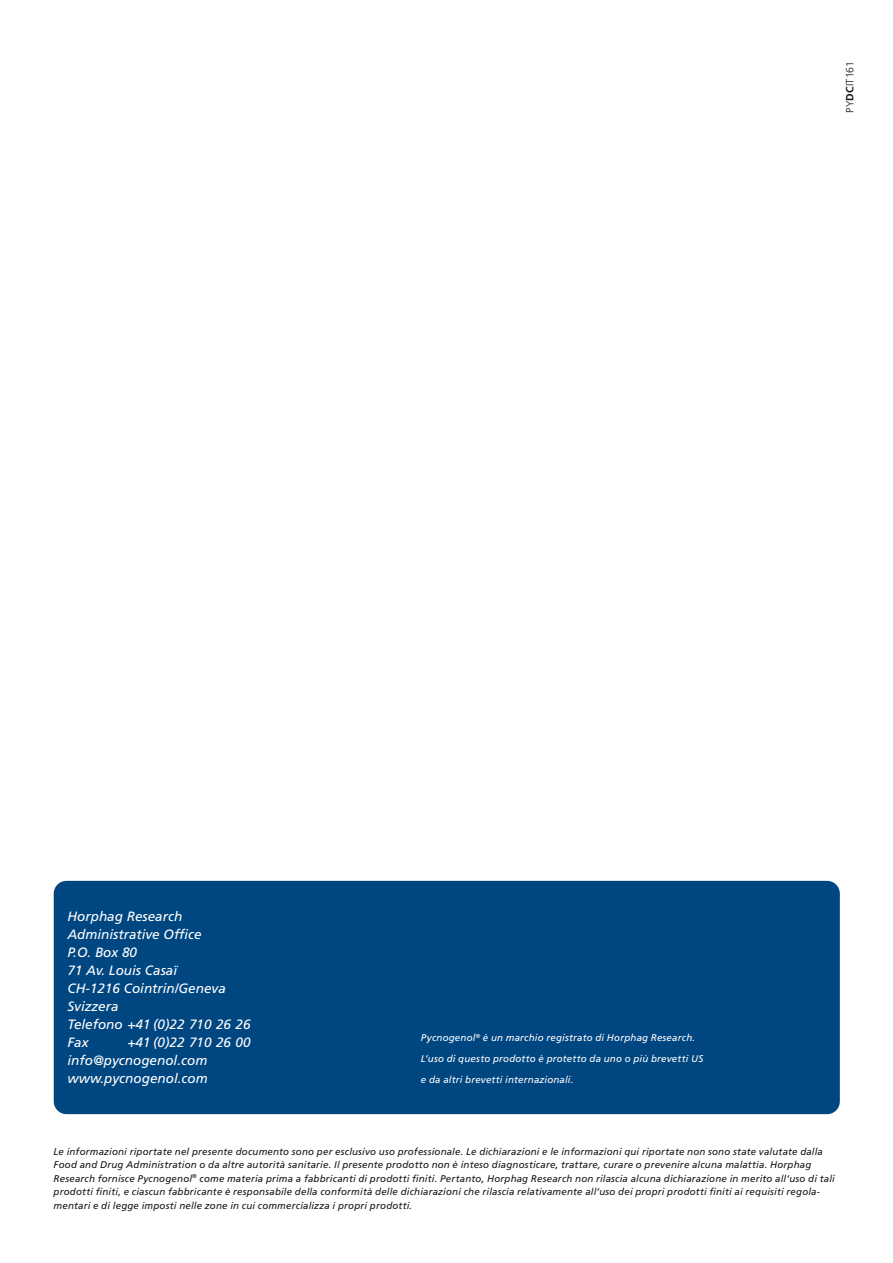
<style>
.page{position:relative;width:893px;height:1263px;background:#fff}
.page>*{position:absolute;margin:0;border:0;box-sizing:border-box;transform-origin:0 0}
.InfoBox_weiss{font:italic 13.5px "Frutiger LT Std";color:#fff}
.Referenzen{font:300 10.5px "Frutiger LT Std";letter-spacing:-.015em;color:#181716}
.t1{font:italic 9.75px/13.5px "Frutiger LT Std";letter-spacing:.02em;color:#181716}
.InfoBox{font:italic 9.75px "Frutiger LT Std";letter-spacing:.02em;color:#fff}
.s1{font-weight:700}
</style>
<div class="page">
<div style="left:54px;top:881px;width:786px;height:233px;background:#004681;border-radius:13px"></div>
<p class="Referenzen" style="left:844px;top:113px;width:53px;rotate:-90deg">PY<span class="s1">DC</span>IT161</p>
<p class="InfoBox_weiss" style="left:68px;top:908px;width:116px">Horphag Research</p>
<p class="InfoBox_weiss" style="left:68px;top:926px;width:136px">Administrative Office</p>
<p class="InfoBox_weiss" style="left:68px;top:944px;width:71px">P.O. Box 80</p>
<p class="InfoBox_weiss" style="left:68px;top:962px;width:111px">71 Av. Louis Casaï</p>
<p class="InfoBox_weiss" style="left:68px;top:980px;width:160px">CH-1216 Cointrin/Geneva</p>
<p class="InfoBox_weiss" style="left:68px;top:998px;width:53px">Svizzera</p>
<p class="InfoBox_weiss" style="left:68px;top:1016px;width:185px">Telefono +41 (0)22 710 26 26</p>
<p class="InfoBox_weiss" style="left:68px;top:1034px;width:23px">Fax</p>
<p class="InfoBox_weiss" style="left:128px;top:1034px;width:125px">+41 (0)22 710 26 00</p>
<p class="InfoBox_weiss" style="left:68px;top:1052px;width:141px">info@pycnogenol.com</p>
<p class="InfoBox_weiss" style="left:68px;top:1070px;width:142px">www.pycnogenol.com</p>
<p class="InfoBox" style="left:421px;top:1032px;width:276px">Pycnogenol<sup>®</sup> è un marchio registrato di Horphag Research.</p>
<p class="InfoBox" style="left:421px;top:1053px;width:284px">L’uso di questo prodotto è protetto da uno o più brevetti US</p>
<p class="InfoBox" style="left:421px;top:1074px;width:154px">e da altri brevetti internazionali.</p>
<p class="t1" style="left:54px;top:1144px;width:783px">Le informazioni riportate nel presente documento sono per esclusivo uso professionale. Le dichiarazioni e le informazioni qui riportate non sono state valutate dalla Food and Drug Administration o da altre autorità sanitarie. Il presente prodotto non è inteso diagnosticare, trattare, curare o prevenire alcuna malattia. Horphag Research fornisce Pycnogenol<sup>®</sup> come materia prima a fabbricanti di prodotti finiti. Pertanto, Horphag Research non rilascia alcuna dichiarazione in merito all‘uso di tali prodotti finiti, e ciascun fabbricante è responsabile della conformità delle dichiarazioni che rilascia relativamente all‘uso dei propri prodotti finiti ai requisiti regola&shy;mentari e di legge imposti nelle zone in cui commercializza i propri prodotti.</p>
</div>
